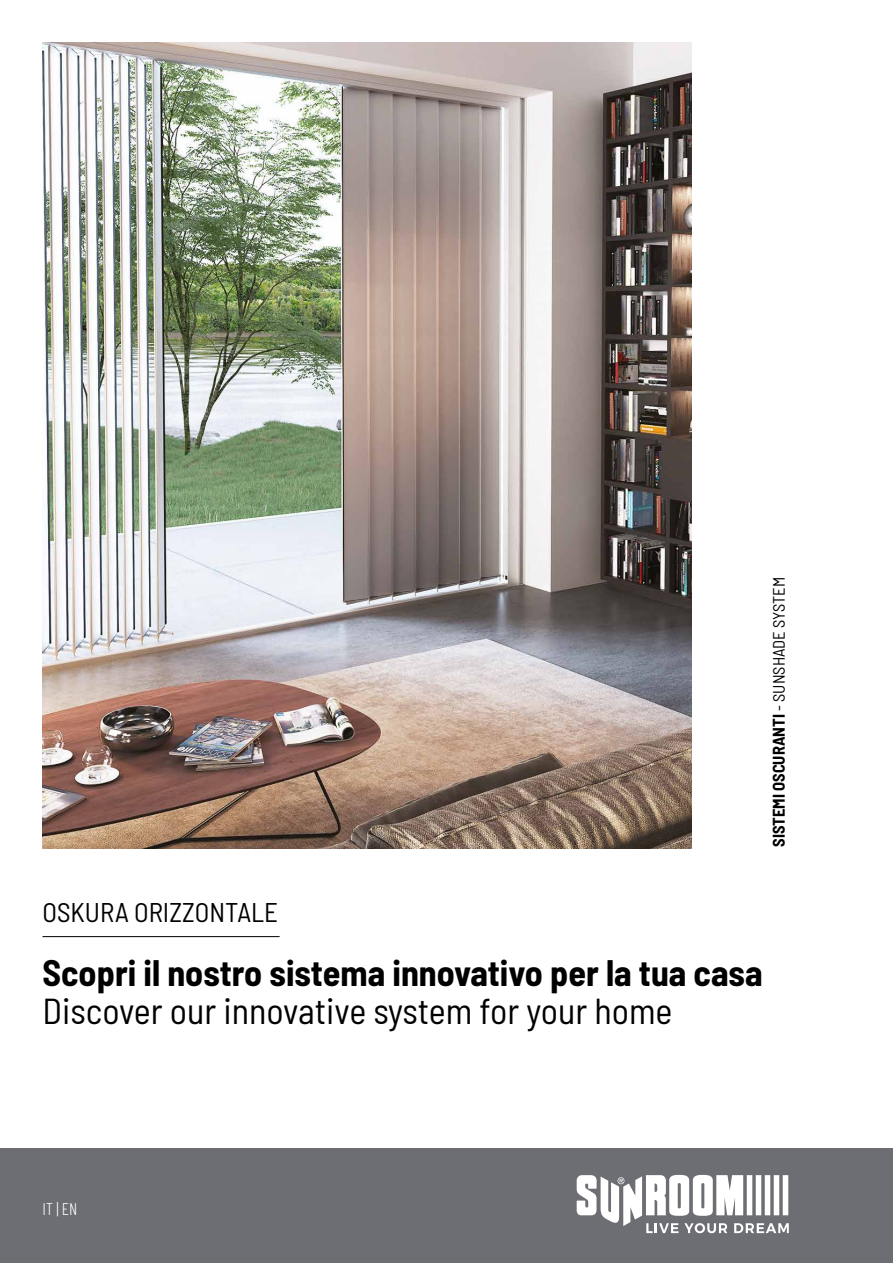
<style>
.page{position:relative;width:893px;height:1263px;background:#fff}
.page>*{position:absolute;margin:0;border:0;box-sizing:border-box;transform-origin:0 0}
.t1{font:700 semi-condensed 36px "Barlow";color:#000}
.t2{font:semi-condensed 36px "Barlow";color:#000}
.t3{font:semi-condensed 27px "Barlow";color:#000}
.t4{font:300 16.8px "Barlow Condensed";color:#fff}
.t5{font:700 semi-condensed 16.5px "Barlow";color:#000}
.s1{font-weight:400}
</style>
<div class="page">
<img style="left:43px;top:43px;width:649px;height:805px">
<div style="left:0;top:1148px;width:893px;height:115px;background:#6c6e74"></div>
<svg style="left:577px;top:1175px;width:212px;height:58px"></svg>
<hr style="left:43px;top:936px;width:237px;height:1px;background:#000">
<p class="t5" style="left:767px;top:847px;width:271px;rotate:-90deg">SISTEMI OSCURANTI <span class="s1">- SUNSHADE SYSTEM</span></p>
<p class="t3" style="left:43px;top:893px;width:237px">OSKURA ORIZZONTALE</p>
<p class="t1" style="left:43px;top:947px;width:722px">Scopri il nostro sistema innovativo per la tua casa</p>
<p class="t2" style="left:43px;top:985px;width:631px">Discover our innovative system for your home</p>
<p class="t4" style="left:43px;top:1197px;width:36px">IT | EN</p>
</div>
